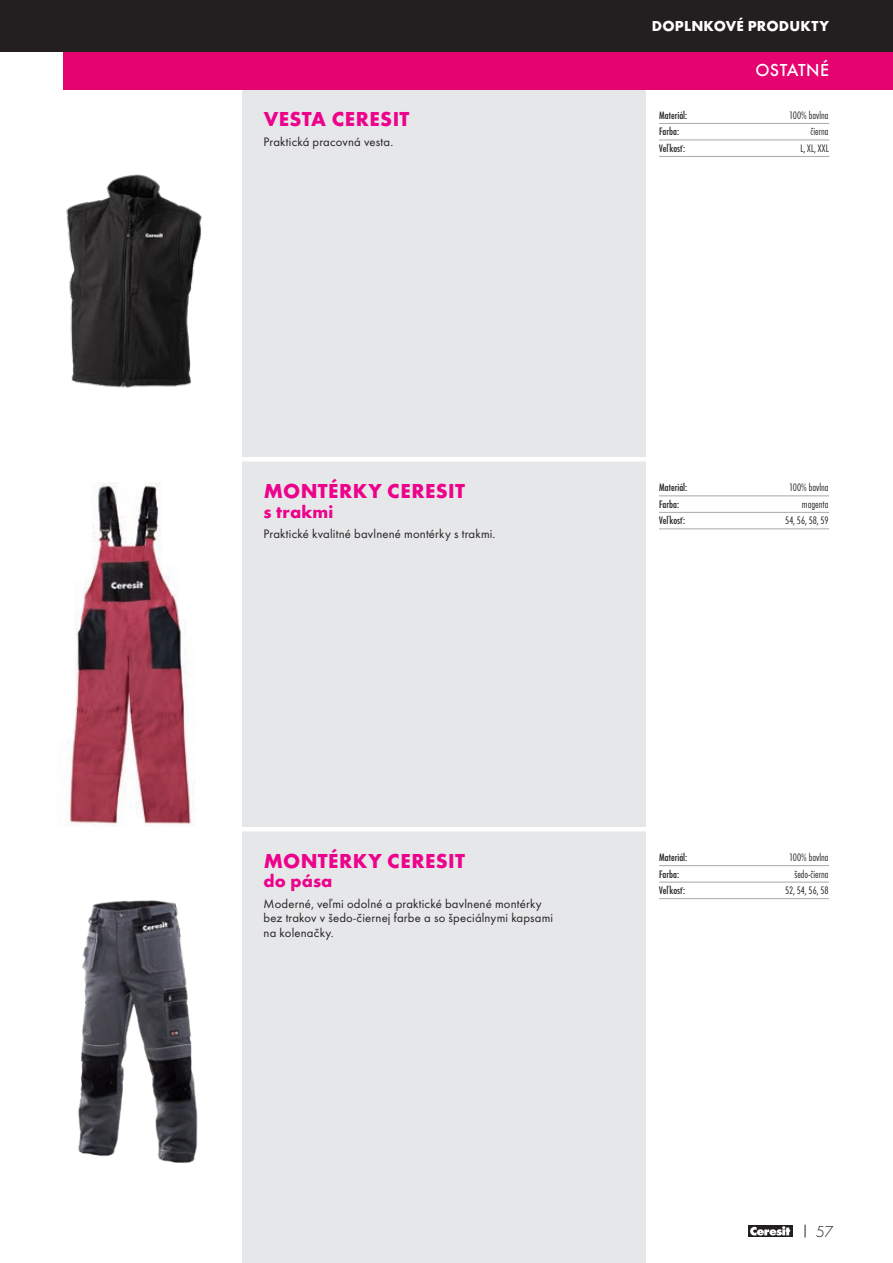
<style>
.page{position:relative;width:893px;height:1263px;background:#fff}
.page>*{position:absolute;margin:0;border:0;box-sizing:border-box;transform-origin:0 0}
.t1{font:700 21px "Futura TOT";letter-spacing:.02em;color:#ed028c}
.t2{font:700 18px "Futura TOT";letter-spacing:.01em;color:#ed028c}
.t3{font:500 18px "Futura TOT";letter-spacing:.01em;color:#fff}
.t4{font:16.5px "Futura TOT Ligh";color:#231f20}
.t5{font:700 15px "Futura TOT";letter-spacing:.015em;color:#fff}
.t6{font:12.75px/14.2px "Futura TOT";letter-spacing:.015em;color:#231f20}
.t7{font:11.25px "Futura TOT Ligh Cond";color:#231f20}
.t8{font:500 condensed 11.25px "Futura TOT";letter-spacing:.005em;color:#231f20}
</style>
<div class="page">
<svg style="left:748px;top:1225px;width:44px;height:12px"></svg>
<svg style="left:750px;top:1226px;width:40px;height:9px"></svg>
<svg style="left:805px;top:1225px;width:1px;height:12px"></svg>
<div style="left:242px;top:89px;width:404px;height:1174px;background:#e6e7e9"></div>
<hr style="left:0;top:457px;width:829px;height:4px;background:#fff">
<hr style="left:0;top:827px;width:829px;height:4px;background:#fff">
<div style="left:64px;top:51px;width:829px;height:38px;background:#e4036f"></div>
<div style="left:0;top:0;width:893px;height:51px;background:#231f20"></div>
<img style="left:66px;top:483px;width:130px;height:344px">
<hr style="left:659px;top:495px;width:170px;height:1px;background:#a8a9ad">
<hr style="left:659px;top:512px;width:170px;height:1px;background:#a8a9ad">
<hr style="left:659px;top:528px;width:170px;height:1px;background:#a8a9ad">
<img style="left:66px;top:174px;width:136px;height:214px">
<hr style="left:659px;top:123px;width:170px;height:1px;background:#a8a9ad">
<hr style="left:659px;top:140px;width:170px;height:1px;background:#a8a9ad">
<hr style="left:659px;top:156px;width:170px;height:1px;background:#a8a9ad">
<img style="left:78px;top:900px;width:120px;height:263px">
<hr style="left:659px;top:865px;width:170px;height:1px;background:#a8a9ad">
<hr style="left:659px;top:882px;width:170px;height:1px;background:#a8a9ad">
<hr style="left:659px;top:898px;width:170px;height:1px;background:#a8a9ad">
<h1 class="t1" style="left:264px;top:106px;width:147px">VESTA CERESIT</h1>
<p class="t6" style="left:264px;top:135px;width:131px">Praktická pracovná vesta.</p>
<p class="t5" style="left:652px;top:17px;width:179px">DOPLNKOVÉ PRODUKTY</p>
<h2 class="t3" style="left:756px;top:60px;width:75px">OSTATNÉ</h2>
<p class="t8" style="left:659px;top:109px;width:30px">Materiál:</p>
<p class="t7" style="left:789px;top:109px;width:41px">100% bavlna</p>
<p class="t8" style="left:659px;top:125px;width:22px">Farba:</p>
<p class="t7" style="left:810px;top:125px;width:20px">čierna</p>
<p class="t8" style="left:659px;top:142px;width:28px">Veľkosť:</p>
<p class="t7" style="left:800px;top:142px;width:30px">L, XL, XXL</p>
<h1 class="t1" style="left:264px;top:478px;width:203px">MONTÉRKY CERESIT</h1>
<h2 class="t2" style="left:264px;top:500px;width:71px">s trakmi</h2>
<p class="t6" style="left:264px;top:527px;width:233px">Praktické kvalitné bavlnené montérky s trakmi.</p>
<p class="t8" style="left:659px;top:481px;width:30px">Materiál:</p>
<p class="t7" style="left:789px;top:481px;width:41px">100% bavlna</p>
<p class="t8" style="left:659px;top:498px;width:22px">Farba:</p>
<p class="t7" style="left:802px;top:497px;width:28px">magenta</p>
<p class="t8" style="left:659px;top:514px;width:28px">Veľkosť:</p>
<p class="t7" style="left:785px;top:514px;width:45px">54, 56, 58, 59</p>
<h1 class="t1" style="left:264px;top:848px;width:203px">MONTÉRKY CERESIT</h1>
<h2 class="t2" style="left:264px;top:870px;width:70px">do pása</h2>
<p class="t6" style="left:264px;top:897px;width:291px">Moderné, veľmi odolné a praktické bavlnené montérky bez trakov v šedo-čiernej farbe a so špeciálnymi kapsami na kolenačky.</p>
<p class="t8" style="left:659px;top:851px;width:30px">Materiál:</p>
<p class="t7" style="left:789px;top:851px;width:41px">100% bavlna</p>
<p class="t8" style="left:659px;top:867px;width:22px">Farba:</p>
<p class="t7" style="left:794px;top:867px;width:36px">šedo-čierna</p>
<p class="t8" style="left:659px;top:884px;width:28px">Veľkosť:</p>
<p class="t7" style="left:785px;top:884px;width:45px">52, 54, 56, 58</p>
<p class="t4" style="left:816px;top:1222px;width:19px">57</p>
</div>
